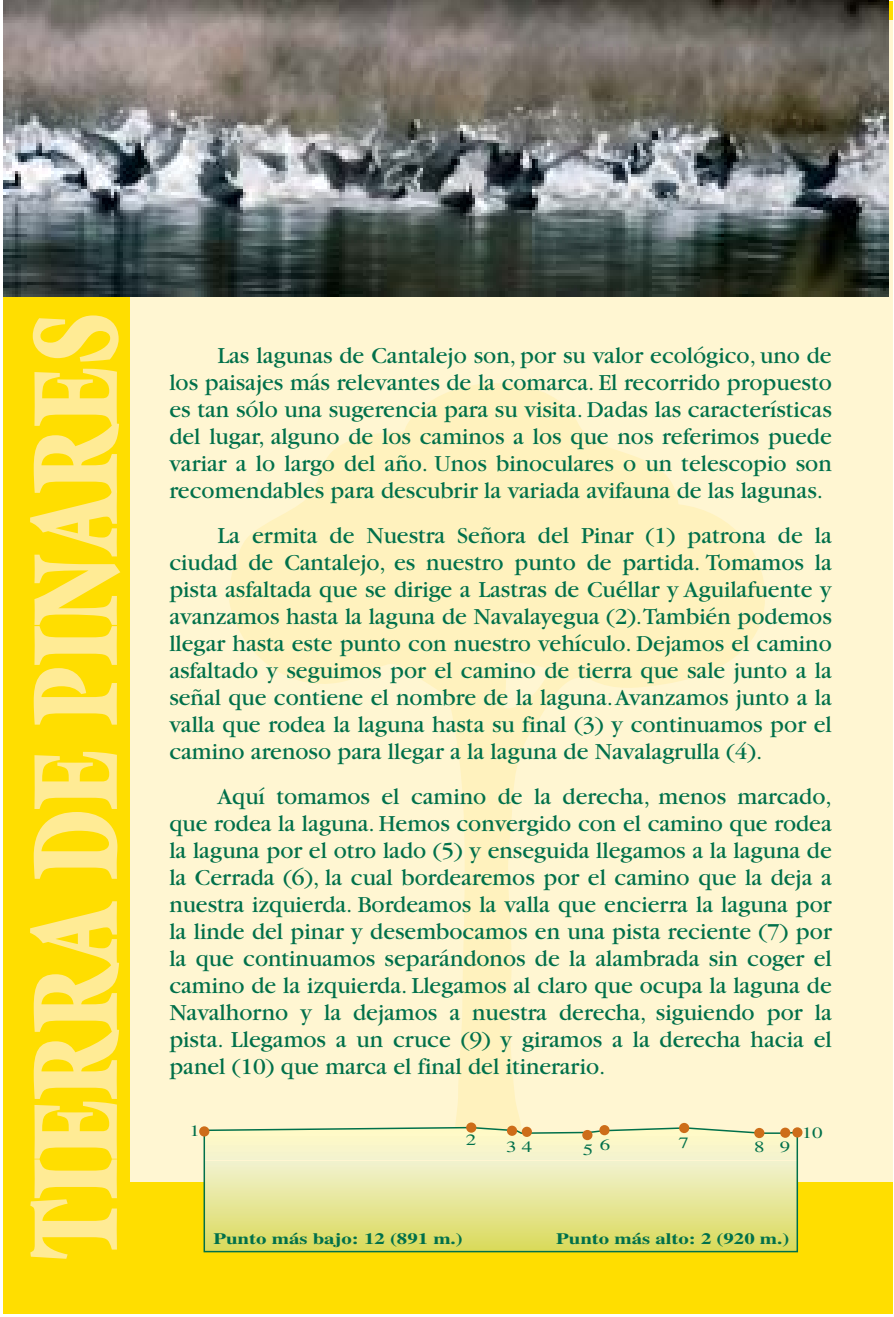
<style>
.page{position:relative;width:894px;height:1317px;background:#fff}
.page>*{position:absolute;margin:0;border:0;box-sizing:border-box;transform-origin:0 0}
.t1{font:900 120.6px "Galliard";color:#ffeb95;scale:.67 1}
.t2{font:24px/27px "Garamond";color:#00704a;text-align:justify}
.t3{font:700 15.9px "Times";color:#00704a;scale:1.31 1}
.t4{font:15.9px "Times";color:#00704a;scale:1.33 1}
</style>
<div class="page">
<div style="left:4px;top:2px;width:889px;height:1312px;background:#ffde00"></div>
<div style="left:130px;top:20px;width:763px;height:1162px;background:#fff6d2"></div>
<svg style="left:229px;top:383px;width:536px;height:743px"></svg>
<img style="left:4px;top:0;width:885px;height:297px">
<svg style="left:203px;top:1126px;width:596px;height:127px"></svg>
<div style="left:199px;top:1126px;width:10px;height:11px;background:#cd6d19;border-radius:50%"></div>
<div style="left:599px;top:1125px;width:11px;height:10px;background:#cd6d19;border-radius:50%"></div>
<div style="left:679px;top:1123px;width:10px;height:10px;background:#cd6d19;border-radius:50%"></div>
<div style="left:792px;top:1127px;width:11px;height:11px;background:#cd6d19;border-radius:50%"></div>
<div style="left:780px;top:1128px;width:10px;height:10px;background:#cd6d19;border-radius:50%"></div>
<div style="left:754px;top:1128px;width:10px;height:10px;background:#cd6d19;border-radius:50%"></div>
<div style="left:582px;top:1130px;width:10px;height:10px;background:#cd6d19;border-radius:50%"></div>
<div style="left:522px;top:1127px;width:10px;height:10px;background:#cd6d19;border-radius:50%"></div>
<div style="left:507px;top:1126px;width:10px;height:10px;background:#cd6d19;border-radius:50%"></div>
<div style="left:466px;top:1123px;width:10px;height:10px;background:#cd6d19;border-radius:50%"></div>
<h1 class="t1" style="left:30px;top:1259px;width:1417px;rotate:-90deg">TIERRA DE PINARES</h1>
<p class="t2" style="left:169px;top:344px;width:664px;text-indent:48px">Las lagunas de Cantalejo son, por su valor ecológico, uno de los paisajes más relevantes de la comarca. El recorrido propuesto es tan sólo una sugerencia para su visita. Dadas las características del lugar, alguno de los caminos a los que nos referimos puede variar a lo largo del año. Unos binoculares o un telescopio son recomendables para descubrir la variada avifauna de las lagunas.</p>
<p class="t2" style="left:169px;top:524px;width:664px;text-indent:48px">La ermita de Nuestra Señora del Pinar (1) patrona de la ciudad de Cantalejo, es nuestro punto de partida. Tomamos la pista asfaltada que se dirige a Lastras de Cuéllar y Aguilafuente y avanzamos hasta la laguna de Navalayegua (2).También podemos llegar hasta este punto con nuestro vehículo. Dejamos el camino asfaltado y seguimos por el camino de tierra que sale junto a la señal que contiene el nombre de la laguna.Avanzamos junto a la valla que rodea la laguna hasta su final (3) y continuamos por el camino arenoso para llegar a la laguna de Navalagrulla (4).</p>
<p class="t2" style="left:169px;top:785px;width:664px;text-indent:48px">Aquí tomamos el camino de la derecha, menos marcado, que rodea la laguna. Hemos convergido con el camino que rodea la laguna por el otro lado (5) y enseguida llegamos a la laguna de la Cerrada (6), la cual bordearemos por el camino que la deja a nuestra izquierda. Bordeamos la valla que encierra la laguna por la linde del pinar y desembocamos en una pista reciente (7) por la que continuamos separándonos de la alambrada sin coger el camino de la izquierda. Llegamos al claro que ocupa la laguna de Navalhorno y la dejamos a nuestra derecha, siguiendo por la pista. Llegamos a un cruce (9) y giramos a la derecha hacia el panel (10) que marca el final del itinerario.</p>
<p class="t4" style="left:189px;top:1122px;width:9px">1</p>
<p class="t4" style="left:466px;top:1131px;width:9px">2</p>
<p class="t4" style="left:506px;top:1137px;width:21px">3 4</p>
<p class="t4" style="left:583px;top:1138px;width:22px">5 6</p>
<p class="t4" style="left:679px;top:1134px;width:9px">7</p>
<p class="t4" style="left:754px;top:1137px;width:29px">8 9</p>
<p class="t4" style="left:802px;top:1124px;width:17px">10</p>
<p class="t3" style="left:213px;top:1229px;width:192px">Punto más bajo: 12 (891 m.)</p>
<p class="t3" style="left:556px;top:1229px;width:180px">Punto más alto: 2 (920 m.)</p>
</div>
